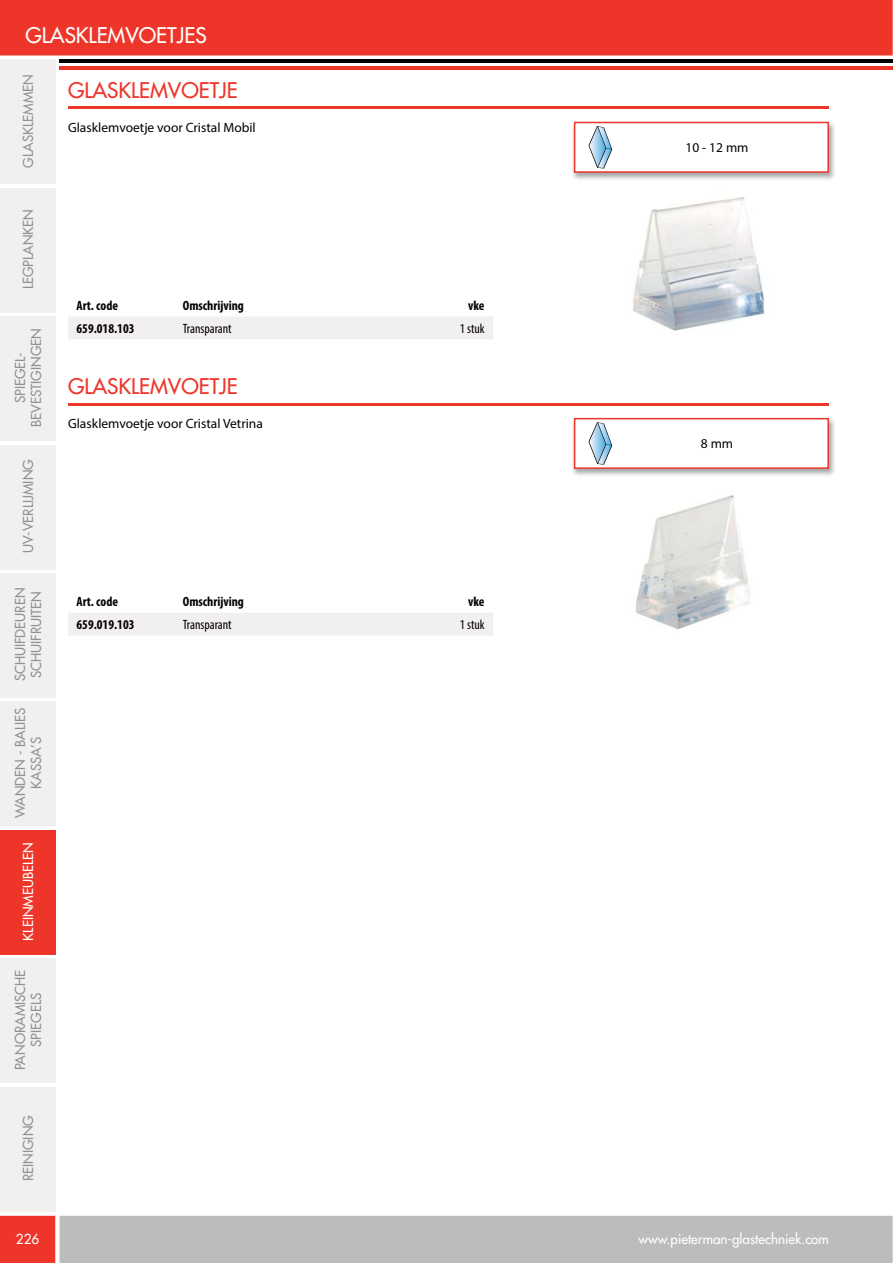
<style>
.page{position:relative;width:893px;height:1263px;background:#fff}
.page>*{position:absolute;margin:0;border:0;box-sizing:border-box;transform-origin:0 0}
.t1{font:500 21px "Futura Std";color:#ee3529}
.t2{font:500 21px "Futura Std";color:#fff}
.t3{font:500 13.5px/16.2px "Futura Std";color:#909393;text-align:center}
.t4{font:13.5px "Myriad Pro";color:#040000}
.t5{font:700 condensed 13.5px "Myriad Pro";color:#040000}
.t6{font:500 13.5px "Futura Std";color:#fff}
.t7{font:condensed 13.5px "Myriad Pro";color:#040000}
</style>
<div class="page">
<div style="left:0;top:0;width:893px;height:56px;background:#ee3529"></div>
<div style="left:0;top:1216px;width:893px;height:47px;background:#bbbdbc"></div>
<div style="left:0;top:60px;width:55px;height:124px;background:#f1f0ef"></div>
<div style="left:0;top:188px;width:55px;height:124px;background:#f1f0ef"></div>
<div style="left:0;top:317px;width:55px;height:124px;background:#f1f0ef"></div>
<div style="left:0;top:445px;width:55px;height:124px;background:#f1f0ef"></div>
<div style="left:0;top:573px;width:55px;height:125px;background:#f1f0ef"></div>
<div style="left:0;top:702px;width:55px;height:124px;background:#f1f0ef"></div>
<div style="left:0;top:830px;width:55px;height:124px;background:#ee3529"></div>
<div style="left:0;top:959px;width:55px;height:124px;background:#f1f0ef"></div>
<div style="left:0;top:1087px;width:55px;height:124px;background:#f1f0ef"></div>
<hr style="left:60px;top:66px;width:833px;height:3px;background:#ee3529">
<hr style="left:60px;top:60px;width:833px;height:3px;background:#040000">
<hr style="left:68px;top:107px;width:761px;height:2px;background:#ee3529">
<hr style="left:68px;top:403px;width:761px;height:2px;background:#ee3529">
<div style="left:68px;top:317px;width:425px;height:22px;background:#f1f0ef"></div>
<div style="left:68px;top:613px;width:425px;height:22px;background:#f1f0ef"></div>
<img style="left:572px;top:121px;width:263px;height:59px">
<div style="left:575px;top:123px;width:253px;height:49px;background:#fff"></div>
<div style="left:574px;top:122px;width:255px;height:51px;border:2px solid #ee3529"></div>
<img style="left:572px;top:417px;width:263px;height:59px">
<div style="left:575px;top:419px;width:253px;height:49px;background:#fff"></div>
<div style="left:574px;top:418px;width:255px;height:51px;border:2px solid #ee3529"></div>
<svg style="left:588px;top:126px;width:24px;height:43px"></svg>
<svg style="left:588px;top:422px;width:24px;height:43px"></svg>
<img style="left:633px;top:197px;width:132px;height:134px">
<img style="left:635px;top:495px;width:115px;height:135px">
<h1 class="t2" style="left:26px;top:24px;width:183px">GLASKLEMVOETJES</h1>
<p class="t3" style="left:20px;top:168px;width:95px;rotate:-90deg">GLASKLEMMEN</p>
<p class="t3" style="left:20px;top:289px;width:82px;rotate:-90deg">LEGPLANKEN</p>
<p class="t3" style="left:12px;top:427px;width:100px;rotate:-90deg">SPIEGEL-<br>BEVESTIGINGEN</p>
<p class="t3" style="left:20px;top:553px;width:95px;rotate:-90deg">UV-VERLIJMING</p>
<p class="t3" style="left:12px;top:681px;width:95px;text-align:left;rotate:-90deg">SCHUIFDEUREN<br>SCHUIFRUITEN</p>
<p class="t3" style="left:12px;top:818px;width:112px;rotate:-90deg">WANDEN - BALIES<br>KASSA’S</p>
<p class="t6" style="left:21px;top:941px;width:100px;rotate:-90deg">KLEINMEUBELEN</p>
<p class="t3" style="left:12px;top:1070px;width:102px;rotate:-90deg">PANORAMISCHE<br>SPIEGELS</p>
<p class="t3" style="left:20px;top:1181px;width:67px;rotate:-90deg">REINIGING</p>
<p class="t6" style="left:16px;top:1232px;width:25px">226</p>
<h1 class="t1" style="left:68px;top:79px;width:171px">GLASKLEMVOETJE</h1>
<p class="t4" style="left:68px;top:122px;width:189px">Glasklemvoetje voor Cristal Mobil</p>
<p class="t5" style="left:77px;top:300px;width:43px">Art. code</p>
<p class="t5" style="left:183px;top:300px;width:63px">Omschrijving</p>
<p class="t5" style="left:468px;top:300px;width:18px">vke</p>
<p class="t5" style="left:77px;top:323px;width:60px">659.018.103</p>
<p class="t7" style="left:183px;top:323px;width:50px">Transparant</p>
<p class="t7" style="left:460px;top:323px;width:26px">1 stuk</p>
<h1 class="t1" style="left:68px;top:375px;width:171px">GLASKLEMVOETJE</h1>
<p class="t4" style="left:68px;top:418px;width:196px">Glasklemvoetje voor Cristal Vetrina</p>
<p class="t5" style="left:77px;top:597px;width:43px">Art. code</p>
<p class="t5" style="left:183px;top:597px;width:63px">Omschrijving</p>
<p class="t5" style="left:468px;top:597px;width:18px">vke</p>
<p class="t5" style="left:77px;top:620px;width:60px">659.019.103</p>
<p class="t7" style="left:183px;top:620px;width:50px">Transparant</p>
<p class="t7" style="left:460px;top:620px;width:26px">1 stuk</p>
<p class="t4" style="left:685px;top:143px;width:64px">10 - 12 mm</p>
<p class="t4" style="left:701px;top:439px;width:34px">8 mm</p>
<p class="t6" style="left:638px;top:1232px;width:192px">www.pieterman-glastechniek.com</p>
</div>
